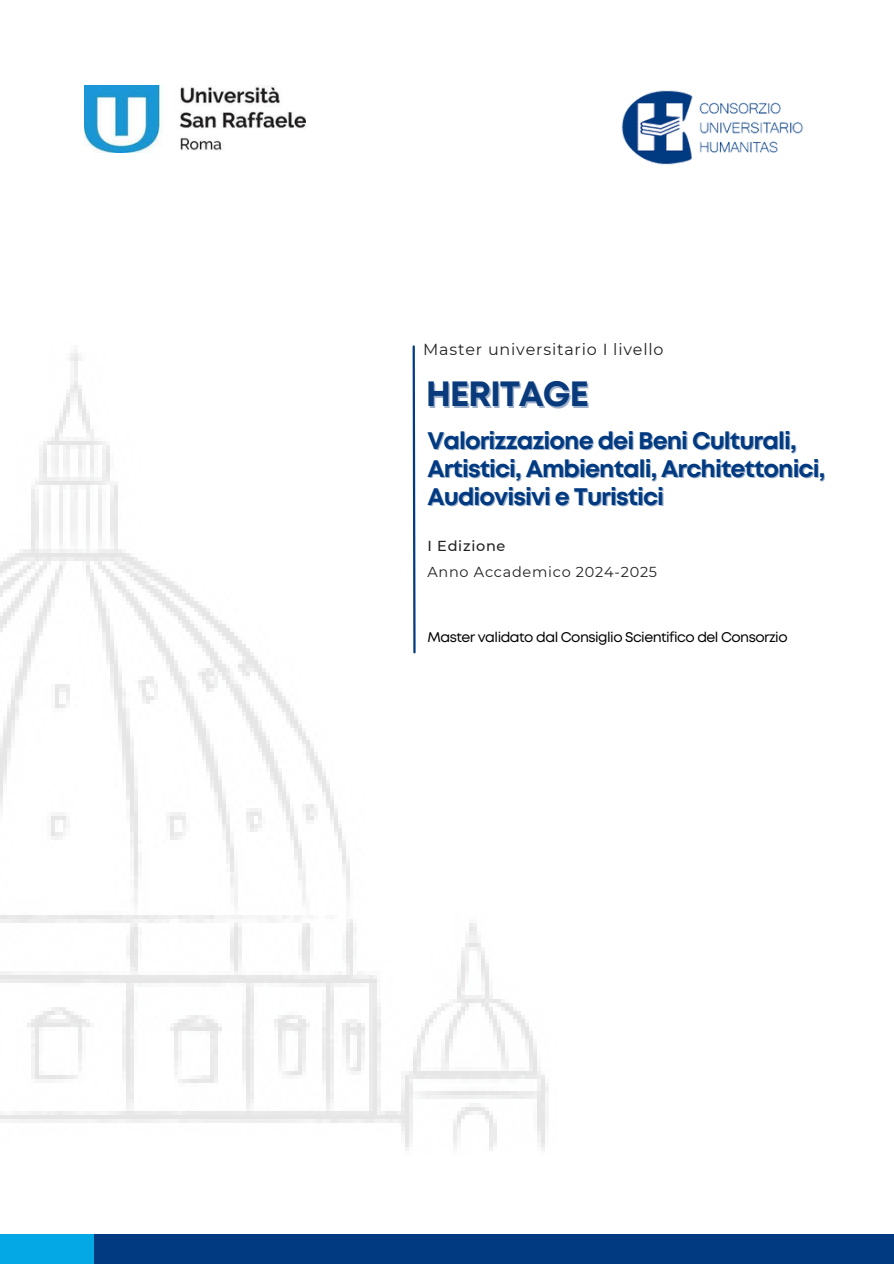
<style>
.page{position:relative;width:894px;height:1264px;background:#fff}
.page>*{position:absolute;margin:0;border:0;box-sizing:border-box;transform-origin:0 0}
.t1{font:700 35.1px "Mont";letter-spacing:-.035em;color:#093a7c}
.t2{font:700 24px "Mont";letter-spacing:-.035em;color:#013a81}
.t3{font:15.9px "Montserrat";letter-spacing:.05em;color:#222}
.t4{font:14.4px/25.8px "Montserrat";letter-spacing:.05em;color:#222}
.t5{font:14.1px "Mont";letter-spacing:-.04em;color:#000}
.s1{font-weight:500}
</style>
<div class="page">
<img style="left:0;top:353px;width:549px;height:798px">
<div style="left:49px;top:1233px;width:844px;height:30px;background:#013a81"></div>
<div style="left:0;top:1233px;width:93px;height:30px;background:#04a8e5"></div>
<svg style="left:411px;top:345px;width:5px;height:309px"></svg>
<img style="left:621px;top:90px;width:182px;height:75px">
<img style="left:84px;top:85px;width:221px;height:67px">
<p class="t3" style="left:423px;top:340px;width:242px">Master universitario I livello</p>
<p class="t1" style="left:425px;top:381px;width:165px">HERITAGE</p>
<h3 class="t2" style="left:427px;top:432px;width:370px">Valorizzazione dei Beni Culturali,</h3>
<h1 class="t2" style="left:427px;top:460px;width:399px">Artistici, Ambientali, Architettonici,</h1>
<h2 class="t2" style="left:427px;top:488px;width:238px">Audiovisivi e Turistici</h2>
<p class="t4" style="left:427px;top:533px;width:231px"><span class="s1">I Edizione<br></span>Anno Accademico 2024-2025</p>
<p class="t5" style="left:427px;top:631px;width:361px">Master validato dal Consiglio Scientifico del Consorzio</p>
</div>
